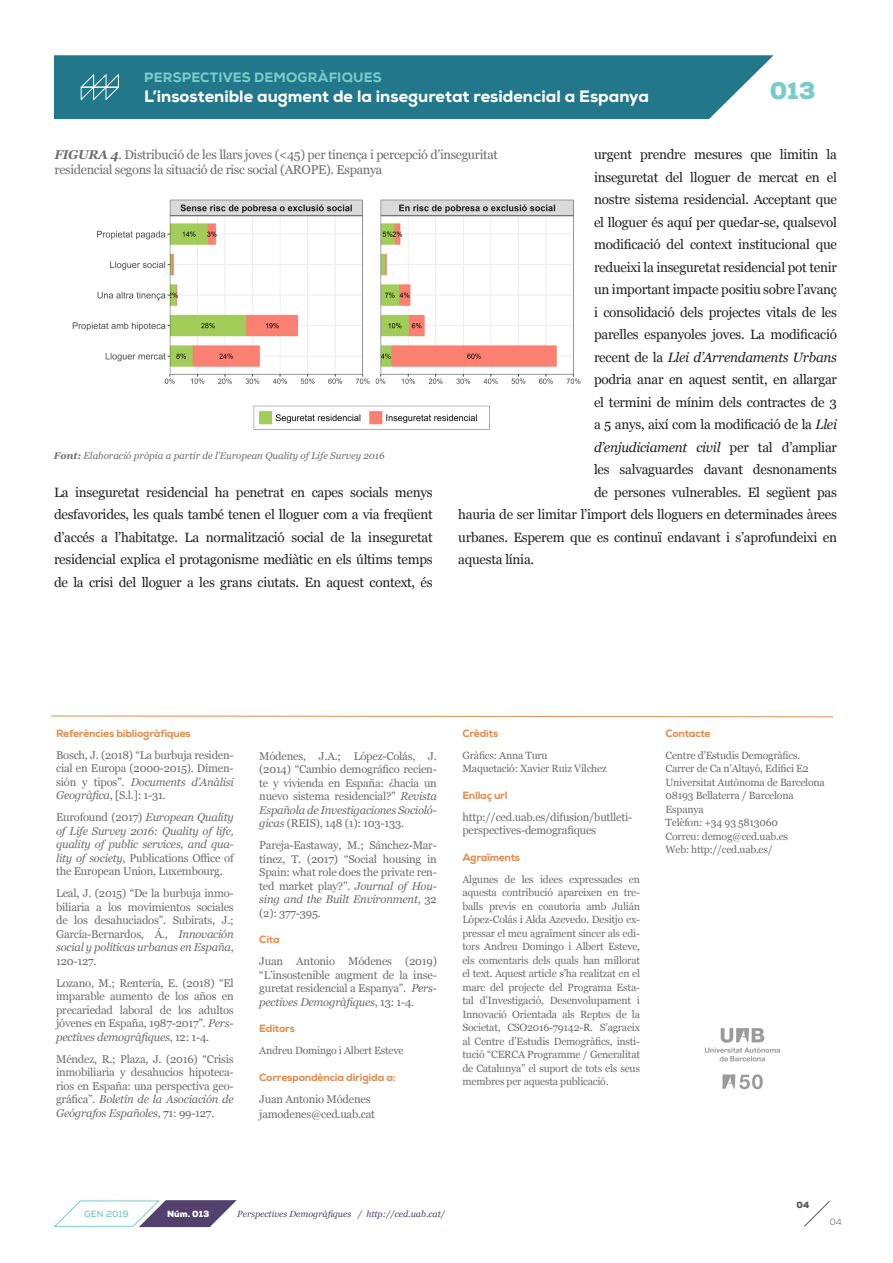
<style>
.page{position:relative;width:893px;height:1263px;background:#fff}
.page>*{position:absolute;margin:0;border:0;box-sizing:border-box;transform-origin:0 0}
.t1{font:900 24.15px "Nexa";color:#79ccc9}
.t2{font:800 16.5px "Nexa";color:#fff}
._1{font:13.5px/22.5px "Georgia";letter-spacing:-.02em;color:#231f20;text-align:justify}
._1-2{font:italic 13.5px "Georgia";letter-spacing:-.02em;color:#231f20}
.t3{font:800 13.5px "Nexa";letter-spacing:.015em;color:#79ccc9}
.Título_foto{font:12.75px/15px "Georgia";letter-spacing:-.025em;color:#6c6d70}
.Texto_cursiva_SUBIND{font:11.25px/13.5px "Georgia";letter-spacing:-.02em;color:#6c6d70;text-align:justify}
.Texto_cursiva_SUBIND-2{font:italic 11.25px/13.5px "Georgia";letter-spacing:-.02em;color:#6c6d70;text-align:justify}
.Texto_cursiva_SUBIND-3{font:10.5px/13.5px "Georgia";letter-spacing:-.02em;color:#6c6d70;text-align:justify}
.Texto_cursiva_SUBIND-4{font:800 10.5px "Nexa";letter-spacing:-.02em;color:#e09053}
.Título_foto-2{font:italic 9.75px "Georgia";color:#6c6d70}
.Texto_cursiva_SUBIND-5{font:italic 9px "Georgia";color:#51416c}
.Texto_pequeño{font:700 9px "Nexa";color:#79ccc9}
.t4{font:900 9px "Nexa";color:#fff}
.t5{font:900 9px "Nexa";color:#57585a}
.t6{font:300 9px "Nexa";color:#57585a}
.s1{font-style:normal}
.s2{font-style:italic}
.s3{font-weight:700;font-style:italic}
.s4{font-weight:700}
</style>
<div class="page">
<svg style="left:51px;top:715px;width:783px;height:2px"></svg>
<img style="left:704px;top:1028px;width:76px;height:62px">
<img style="left:72px;top:199px;width:509px;height:231px">
<div style="left:54px;top:55px;width:720px;height:64px;background:#22788a"></div>
<svg style="left:79px;top:73px;width:41px;height:28px"></svg>
<svg style="left:53px;top:1200px;width:184px;height:28px"></svg>
<svg style="left:804px;top:1201px;width:26px;height:26px"></svg>
<p class="t3" style="left:144px;top:69px;width:239px">PERSPECTIVES DEMOGRÀFIQUES</p>
<p class="t2" style="left:144px;top:85px;width:506px">L’insostenible augment de la inseguretat residencial a Espanya</p>
<p class="t1" style="left:770px;top:75px;width:47px">013</p>
<p class="_1" style="left:594px;top:143px;width:244px">urgent prendre mesures que limitin la</p>
<p class="_1" style="left:594px;top:165px;width:244px">inseguretat del lloguer de mercat en el</p>
<p class="_1" style="left:594px;top:188px;width:244px">nostre sistema residencial. Acceptant que</p>
<p class="_1" style="left:594px;top:210px;width:244px">el lloguer és aquí per quedar-se, qualsevol</p>
<p class="_1" style="left:594px;top:233px;width:244px">modificació del context institucional que</p>
<p class="_1" style="left:594px;top:255px;width:244px">redueixi la inseguretat residencial pot tenir</p>
<p class="_1" style="left:594px;top:278px;width:244px">un important impacte positiu sobre l’avanç</p>
<p class="_1" style="left:594px;top:300px;width:244px">i consolidació dels projectes vitals de les</p>
<p class="_1" style="left:594px;top:323px;width:244px">parelles espanyoles joves. La modificació</p>
<p class="_1-2" style="left:594px;top:347px;width:244px"><span class="s1">recent de la</span> Llei d’Arrendaments Urbans</p>
<p class="_1" style="left:594px;top:368px;width:244px">podria anar en aquest sentit, en allargar</p>
<p class="_1" style="left:594px;top:390px;width:244px">el termini de mínim dels contractes de 3</p>
<p class="_1" style="left:594px;top:413px;width:244px">a 5 anys, així com la modificació de la <span class="s2">Llei</span></p>
<p class="_1-2" style="left:594px;top:437px;width:244px">d’enjudiciament civil <span class="s1">per tal d’ampliar</span></p>
<p class="_1" style="left:594px;top:458px;width:244px">les salvaguardes davant desnonaments</p>
<p class="_1" style="left:594px;top:480px;width:244px">de persones vulnerables. El següent pas</p>
<p class="_1" style="left:458px;top:503px;width:380px">hauria de ser limitar l’import dels lloguers en determinades àrees</p>
<p class="_1" style="left:458px;top:525px;width:380px">urbanes. Esperem que es continuï endavant i s’aprofundeixi en</p>
<p class="_1" style="left:458px;top:548px;width:77px">aquesta línia.</p>
<p class="Título_foto" style="left:54px;top:147px;width:445px"><span class="s3">FIGURA 4</span>. Distribució de les llars joves (&lt;45) per tinença i percepció d’inseguritat residencial segons la situació de risc social (AROPE). Espanya</p>
<p class="Título_foto-2" style="left:54px;top:449px;width:332px"><span class="s4">Font:</span> Elaboració pròpia a partir de l’European Quality of Life Survey 2016</p>
<p class="_1" style="left:54px;top:480px;width:380px">La inseguretat residencial ha penetrat en capes socials menys desfavorides, les quals també tenen el lloguer com a via freqüent d’accés a l’habitatge. La normalització social de la inseguretat residencial explica el protagonisme mediàtic en els últims temps de la crisi del lloguer a les grans ciutats. En aquest context, és</p>
<p class="Texto_cursiva_SUBIND-4" style="left:56px;top:726px;width:136px">Referències bibliogràfiques</p>
<p class="Texto_cursiva_SUBIND" style="left:56px;top:748px;width:179px">Bosch, J. (2018) “La burbuja residen&shy;cial en Europa (2000-2015). Dimen&shy;sión y tipos”. <span class="s2">Documents d’Anàlisi Geogràfica</span>, [S.l.]: 1-31.</p>
<p class="Texto_cursiva_SUBIND-2" style="left:56px;top:810px;width:179px"><span class="s1">Eurofound (2017)</span> European Quality of Life Survey 2016: Quality of life, quality of public services, and qua&shy;lity of society<span class="s1">, Publications Office of the European Union, Luxembourg.</span></p>
<p class="Texto_cursiva_SUBIND" style="left:56px;top:886px;width:179px">Leal, J. (2015) “De la burbuja inmo&shy;biliaria a los movimientos sociales de los desahuciados”. Subirats, J.; García-Bernardos, Á., <span class="s2">Innovación social y políticas urbanas en España</span>, 120-127.</p>
<p class="Texto_cursiva_SUBIND" style="left:56px;top:976px;width:179px">Lozano, M.; Rentería, E. (2018) “El imparable aumento de los años en precariedad laboral de los adultos jóvenes en España, 1987-2017”. <span class="s2">Pers&shy;pectives demogràfiques</span>, 12: 1-4.</p>
<p class="Texto_cursiva_SUBIND" style="left:56px;top:1052px;width:179px">Méndez, R.; Plaza, J. (2016) “Crisis inmobiliaria y desahucios hipoteca&shy;rios en España: una perspectiva geo&shy;gráfica”. <span class="s2">Boletín de la Asociación de Geógrafos Españoles</span>, 71: 99-127.</p>
<p class="Texto_cursiva_SUBIND" style="left:259px;top:748px;width:179px">Módenes, J.A.; López-Colás, J. (2014) “Cambio demográfico recien&shy;te y vivienda en España: ¿hacia un nuevo sistema residencial?” <span class="s2">Revista Española de Investigaciones Socioló&shy;gicas</span> (REIS), 148 (1): 103-133.</p>
<p class="Texto_cursiva_SUBIND" style="left:259px;top:838px;width:179px">Pareja-Eastaway, M.; Sánchez-Mar&shy;tínez, T. (2017) “Social housing in Spain: what role does the private ren&shy;ted market play?”. <span class="s2">Journal of Hou&shy;sing and the Built Environment</span>, 32 (2): 377-395.</p>
<p class="Texto_cursiva_SUBIND-4" style="left:259px;top:933px;width:22px">Cita</p>
<p class="Texto_cursiva_SUBIND" style="left:259px;top:954px;width:179px">Juan Antonio Módenes (2019) “L’insostenible augment de la inse&shy;guretat residencial a Espanya”. <span class="s2">Pers&shy;pectives Demogràfiques</span>, 13: 1-4.</p>
<p class="Texto_cursiva_SUBIND-4" style="left:259px;top:1022px;width:37px">Editors</p>
<p class="Texto_cursiva_SUBIND-3" style="left:259px;top:1043px;width:146px">Andreu Domingo i Albert Esteve</p>
<p class="Texto_cursiva_SUBIND-4" style="left:259px;top:1070px;width:138px">Correspondència dirigida a:</p>
<p class="Texto_cursiva_SUBIND" style="left:259px;top:1091px;width:113px">Juan Antonio Módenes</p>
<p class="Texto_cursiva_SUBIND" style="left:259px;top:1106px;width:117px">jamodenes@ced.uab.cat</p>
<p class="Texto_cursiva_SUBIND-4" style="left:462px;top:727px;width:37px">Crèdits</p>
<p class="Texto_cursiva_SUBIND-3" style="left:462px;top:748px;width:87px">Gràfics: Anna Turu</p>
<p class="Texto_cursiva_SUBIND-3" style="left:462px;top:762px;width:146px">Maquetació: Xavier Ruiz Vilchez</p>
<p class="Texto_cursiva_SUBIND-4" style="left:462px;top:789px;width:47px">Enllaç url</p>
<p class="Texto_cursiva_SUBIND" style="left:462px;top:810px;width:171px">http://ced.uab.es/difusion/butlleti&shy;perspectives-demografiques</p>
<p class="Texto_cursiva_SUBIND-4" style="left:462px;top:851px;width:59px">Agraïments</p>
<p class="Texto_cursiva_SUBIND-3" style="left:462px;top:872px;width:179px">Algunes de les idees expressades en aquesta contribució apareixen en tre&shy;balls previs en coautoria amb Julián López-Colás i Alda Azevedo. Desitjo ex&shy;pressar el meu agraïment sincer als edi&shy;tors Andreu Domingo i Albert Esteve, els comentaris dels quals han millorat el text. Aquest article s’ha realitzat en el marc del projecte del Programa Esta&shy;tal d’Investigació, Desenvolupament i Innovació Orientada als Reptes de la Societat, CSO2016-79142-R. S’agraeix al Centre d’Estudis Demogràfics, insti&shy;tució “CERCA Programme / Generalitat de Catalunya” el suport de tots els seus membres per aquesta publicació.</p>
<p class="Texto_cursiva_SUBIND-4" style="left:666px;top:727px;width:47px">Contacte</p>
<p class="Texto_cursiva_SUBIND-3" style="left:666px;top:748px;width:136px">Centre d’Estudis Demogràfics.</p>
<p class="Texto_cursiva_SUBIND-3" style="left:666px;top:762px;width:145px">Carrer de Ca n’Altayó, Edifici E2</p>
<p class="Texto_cursiva_SUBIND-3" style="left:666px;top:775px;width:161px">Universitat Autònoma de Barcelona</p>
<p class="Texto_cursiva_SUBIND-3" style="left:666px;top:789px;width:130px">08193 Bellaterra / Barcelona</p>
<p class="Texto_cursiva_SUBIND-3" style="left:666px;top:802px;width:40px">Espanya</p>
<p class="Texto_cursiva_SUBIND-3" style="left:666px;top:816px;width:114px">Telèfon: +34 93 5813060</p>
<p class="Texto_cursiva_SUBIND-3" style="left:666px;top:829px;width:124px">Correu: demog@ced.uab.es</p>
<p class="Texto_cursiva_SUBIND-3" style="left:666px;top:843px;width:108px">Web: http://ced.uab.es/</p>
<p class="Texto_pequeño" style="left:84px;top:1208px;width:46px">GEN 2019</p>
<p class="t4" style="left:167px;top:1208px;width:44px">Núm. 013</p>
<p class="Texto_cursiva_SUBIND-5" style="left:237px;top:1207px;width:209px">Perspectives Demogràfiques / http://ced.uab.cat/</p>
<p class="t5" style="left:797px;top:1198px;width:14px">04</p>
<p class="t6" style="left:830px;top:1216px;width:13px">04</p>
</div>
